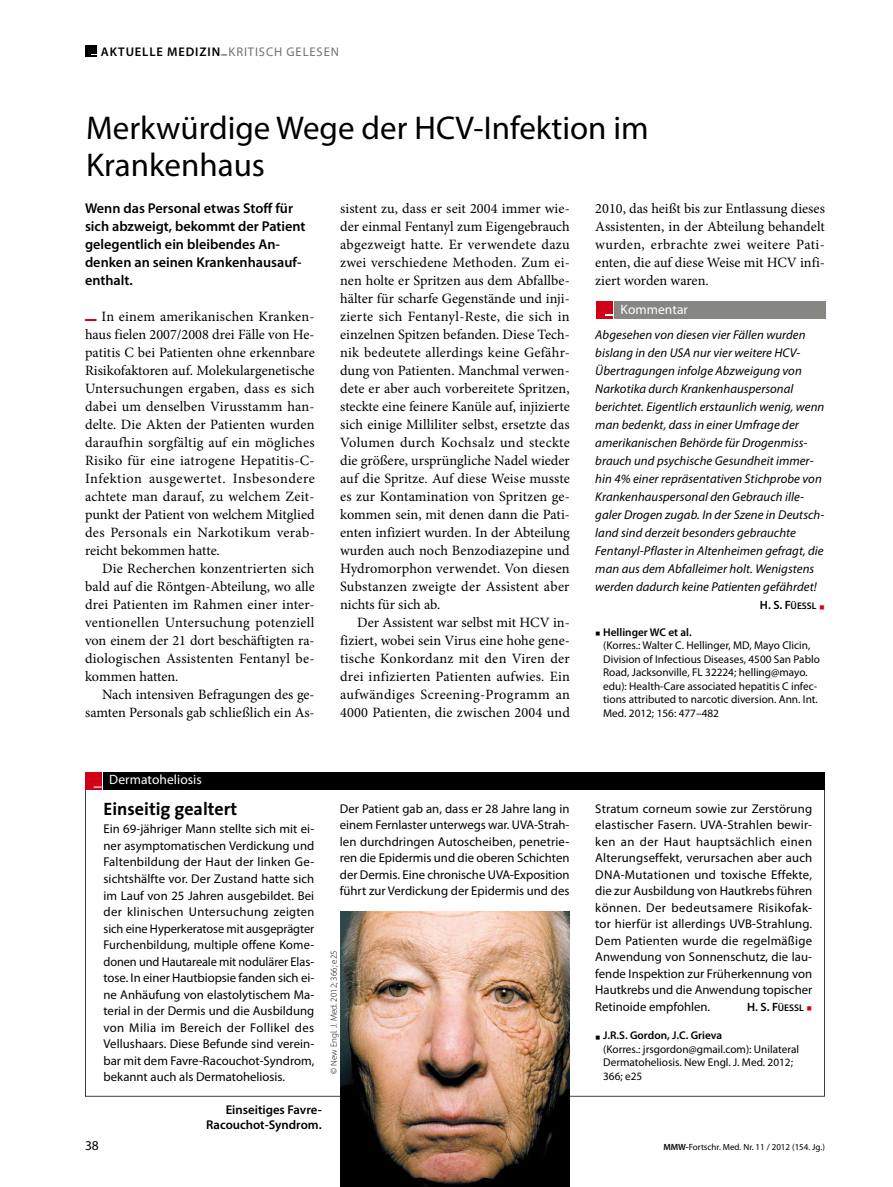
<style>
.page{position:relative;width:893px;height:1187px;background:#fff}
.page>*{position:absolute;margin:0;border:0;box-sizing:border-box;transform-origin:0 0}
.t1{font:40.2px "Myriad Pro";color:#d10019;scale:.57 1}
.t2{font:33px/37.5px "Myriad Pro";color:#000}
.t3{font:700 18px "The Sans";color:#000}
.t4{font:14.25px/18px "Minion Pro";letter-spacing:.005em;color:#000;text-align:justify}
.t5{font:600 14.25px/18px "Myriad Pro";color:#000}
.t6{font:13.5px "Myriad Pro";letter-spacing:.005em;color:#fff}
.t7{font:13.5px "Myriad Pro";color:#000}
.t8{font:13.5px "The Sans";color:#fff;scale:1.2 1}
.t9{font:12.75px/16.5px "Myriad Pro";color:#000;text-align:justify}
.t10{font:italic 12.75px/18px "Myriad Pro";letter-spacing:.005em;color:#000}
.t11{font:600 12.75px/15px "Myriad Pro";color:#000;text-align:right}
.t12{font:600 12.6px "Myriad Pro";letter-spacing:.07em;color:#000}
.t13{font:12px "Myriad Pro Semibold SC800";color:#000}
.t14{font:11.25px/13.5px "Myriad Pro";color:#000}
.t15{font:9px "Myriad Pro";color:#000}
.t16{font:300 9px "Myriad Pro";color:#000}
.s1{font-weight:400;color:#707172}
.s2{font-size:9.6px}
.s3{font-family:"Minion Pro";font-size:14.25px;color:#d10019}
.s4{font-family:"Minion Pro";font-size:13.5px}
.s5{font-weight:600}
</style>
<div class="page">
<div style="left:85px;top:45px;width:12px;height:11px;background:#000"></div>
<div style="left:596px;top:301px;width:17px;height:17px;background:#d10019"></div>
<div style="left:613px;top:301px;width:213px;height:17px;background:#878781"></div>
<svg style="left:605px;top:301px;width:9px;height:18px"></svg>
<svg style="left:85px;top:789px;width:740px;height:307px"></svg>
<div style="left:85px;top:772px;width:17px;height:17px;background:#d10019"></div>
<div style="left:102px;top:772px;width:723px;height:17px;background:#000"></div>
<svg style="left:102px;top:772px;width:1px;height:19px"></svg>
<img style="left:340px;top:911px;width:230px;height:275px">
<p class="t12" style="left:101px;top:43px;width:240px">AKTUELLE MEDIZIN<sub>–</sub><span class="s1">KRITISCH GELESEN</span></p>
<h2 class="t2" style="left:86px;top:108px;width:564px">Merkwürdige Wege der HCV-Infektion im<br>Krankenhaus</h2>
<p class="t5" style="left:85px;top:199px;width:222px">Wenn das Personal etwas Stoff für sich abzweigt, bekommt der Patient gelegentlich ein bleibendes An&shy;denken an seinen Krankenhausauf&shy;enthalt.</p>
<h1 class="t1" style="left:85px;top:278px;width:22px">_</h1>
<p class="t4" style="left:595px;top:199px;width:231px">2010, das heißt bis zur Entlassung dieses Assistenten, in der Abteilung behandelt wurden, erbrachte zwei weitere Pati&shy;enten, die auf diese Weise mit HCV infi&shy;ziert worden waren.</p>
<p class="t4" style="left:340px;top:199px;width:231px">sistent zu, dass er seit 2004 immer wie&shy;der einmal Fentanyl zum Eigengebrauch abgezweigt hatte. Er verwendete dazu zwei verschiedene Methoden. Zum ei&shy;nen holte er Spritzen aus dem Abfallbe&shy;hälter für scharfe Gegenstände und inji&shy;zierte sich Fentanyl-Reste, die sich in einzelnen Spitzen befanden. Diese Tech&shy;nik bedeutete allerdings keine Gefähr&shy;dung von Patienten. Manchmal verwen&shy;dete er aber auch vorbereitete Spritzen, steckte eine feinere Kanüle auf, injizierte sich einige Milliliter selbst, ersetzte das Volumen durch Kochsalz und steckte die größere, ursprüngliche Nadel wieder auf die Spritze. Auf diese Weise musste es zur Kontamination von Spritzen ge&shy;kommen sein, mit denen dann die Pati&shy;enten infiziert wurden. In der Abteilung wurden auch noch Benzodiazepine und Hydromorphon verwendet. Von diesen Substanzen zweigte der Assistent aber nichts für sich ab.</p>
<p class="t4" style="left:340px;top:613px;width:231px;text-indent:17px">Der Assistent war selbst mit HCV in&shy;fiziert, wobei sein Virus eine hohe gene&shy;tische Konkordanz mit den Viren der drei infizierten Patienten aufwies. Ein aufwändiges Screening-Programm an 4000 Patienten, die zwischen 2004 und</p>
<p class="t6" style="left:621px;top:301px;width:69px">Kommentar</p>
<p class="t4" style="left:85px;top:307px;width:231px;text-indent:16px">In einem amerikanischen Kranken&shy;haus fielen 2007/2008 drei Fälle von He&shy;patitis C bei Patienten ohne erkennbare Risikofaktoren auf. Molekulargenetische Untersuchungen ergaben, dass es sich dabei um denselben Virusstamm han&shy;delte. Die Akten der Patienten wurden daraufhin sorgfältig auf ein mögliches Risiko für eine iatrogene Hepatitis-C-Infektion ausgewertet. Insbesondere achtete man darauf, zu welchem Zeit&shy;punkt der Patient von welchem Mitglied des Personals ein Narkotikum verab&shy;reicht bekommen hatte.</p>
<p class="t4" style="left:85px;top:559px;width:231px;text-indent:17px">Die Recherchen konzentrierten sich bald auf die Röntgen-Abteilung, wo alle drei Patienten im Rahmen einer inter&shy;ventionellen Untersuchung potenziell von einem der 21 dort beschäftigten ra&shy;diologischen Assistenten Fentanyl be&shy;kommen hatten.</p>
<p class="t4" style="left:85px;top:685px;width:231px;text-align:right">Nach intensiven Befragungen des ge&shy;samten Personals gab schließlich ein As-</p>
<p class="t10" style="left:595px;top:325px;width:231px">Abgesehen von diesen vier Fällen wurden bislang in den USA nur vier weitere HCV-Übertragungen infolge Abzweigung von Narkotika durch Krankenhauspersonal berichtet. Eigentlich erstaunlich wenig, wenn man bedenkt, dass in einer Umfrage der amerikanischen Behörde für Drogenmiss&shy;brauch und psychische Gesundheit immer&shy;hin 4% einer repräsentativen Stichprobe von Krankenhauspersonal den Gebrauch ille&shy;galer Drogen zugab. In der Szene in Deutsch&shy;land sind derzeit besonders gebrauchte Fentanyl-Pflaster in Altenheimen gefragt, die man aus dem Abfalleimer holt. Wenigstens werden dadurch keine Patienten gefährdet!</p>
<p class="t13" style="left:760px;top:597px;width:66px">H. S. F<span class="s2">üeSSl</span> <span class="s3">■</span></p>
<p class="t14" style="left:603px;top:624px;width:218px;text-indent:-8px"><span class="s4">■</span> <span class="s5">Hellinger WC et al.<br></span>(Korres.: Walter C. Hellinger, MD, Mayo Clicin, Division of Infectious Diseases, 4500 San Pablo Road, Jacksonville, FL 32224; helling@mayo. edu): Health-Care associated hepatitis C infec&shy;tions attributed to narcotic diversion. Ann. Int.<br>Med. 2012; 156: 477–482</p>
<p class="t8" style="left:94px;top:777px;width:8px">–</p>
<p class="t6" style="left:109px;top:771px;width:94px">Dermatoheliosis</p>
<p class="t3" style="left:104px;top:797px;width:135px">Einseitig gealtert</p>
<p class="t9" style="left:103px;top:820px;width:212px">Ein 69-jähriger Mann stellte sich mit ei&shy;ner asymptomatischen Verdickung und Faltenbildung der Haut der linken Ge&shy;sichtshälfte vor. Der Zustand hatte sich im Lauf von 25 Jahren ausgebildet. Bei der klinischen Untersuchung zeigten sich eine Hyperkeratose mit ausgeprägter Furchenbildung, multiple offene Kome&shy;donen und Hautareale mit nodulärer Elas&shy;tose. In einer Hautbiopsie fanden sich ei&shy;ne Anhäufung von elastolytischem Ma&shy;terial in der Dermis und die Ausbildung von Milia im Bereich der Follikel des Vellushaars. Diese Befunde sind verein&shy;bar mit dem Favre-Racouchot-Syndrom, bekannt auch als Dermatoheliosis.</p>
<p class="t9" style="left:340px;top:799px;width:231px">Der Patient gab an, dass er 28 Jahre lang in einem Fernlaster unterwegs war. UVA-Strah&shy;len durchdringen Autoscheiben, penetrie&shy;ren die Epidermis und die oberen Schichten der Dermis. Eine chronische UVA-Exposition führt zur Verdickung der Epidermis und des</p>
<p class="t9" style="left:595px;top:799px;width:219px">Stratum corneum sowie zur Zerstörung elastischer Fasern. UVA-Strahlen bewir&shy;ken an der Haut hauptsächlich einen Alterungseffekt, verursachen aber auch DNA-Mutationen und toxische Effekte, die zur Ausbildung von Hautkrebs führen können. Der bedeutsamere Risikofak&shy;tor hierfür ist allerdings UVB-Strahlung.<br>Dem Patienten wurde die regelmäßige Anwendung von Sonnenschutz, die lau&shy;fende Inspektion zur Früherkennung von Hautkrebs und die Anwendung topischer Retinoide empfohlen.</p>
<p class="t16" style="left:329px;top:1073px;width:125px;rotate:-90deg">© New Engl. J. Med. 2012; 366; e25</p>
<p class="t13" style="left:747px;top:998px;width:66px">H. S. F<span class="s2">üeSSl</span> <span class="s3">■</span></p>
<p class="t14" style="left:603px;top:1028px;width:197px;text-indent:-8px"><span class="s4">■</span> <span class="s5">J.R.S. Gordon, J.C. Grieva<br></span>(Korres.: jrsgordon@gmail.com): Unilateral<br>Dermatoheliosis. New Engl. J. Med. 2012;<br>366; e25</p>
<p class="t11" style="left:206px;top:1102px;width:117px">Einseitiges Favre-<br>Racouchot-Syndrom.</p>
<p class="t7" style="left:85px;top:1136px;width:15px">38</p>
<p class="t15" style="left:663px;top:1140px;width:163px"><span class="s5">MMW-</span>Fortschr. Med. Nr. 11 / 2012 (154. Jg.)</p>
</div>
